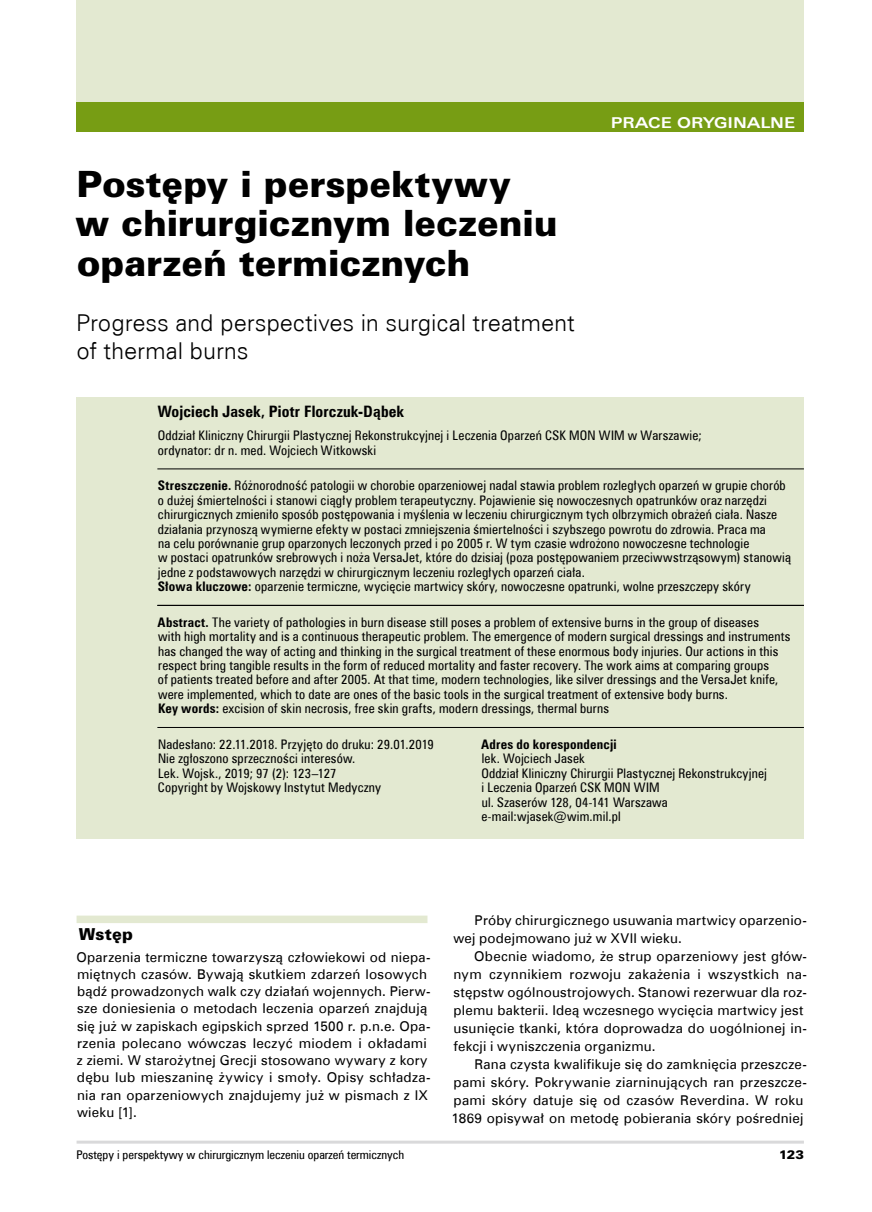
<style>
.page{position:relative;width:872px;height:1212px;background:#fff}
.page>*{position:absolute;margin:0;border:0;box-sizing:border-box;transform-origin:0 0}
.t1{font:33px/39.6px "Zurich Blk PL";letter-spacing:-.005em;color:#000}
.t2{font:23.25px/27.9px "Zurich Lt EU Normal";color:#000}
.t3{font:15.75px "Zurich Cn EU Bold";letter-spacing:.01em;color:#000}
.t4{font:15px "Zurich Ex EU Bold";letter-spacing:.015em;color:#fff}
.t5{font:15px "Zurich Blk PL";letter-spacing:.01em;color:#000}
.t6{font:13.5px/17.2px "Zurich EU";letter-spacing:.015em;color:#000}
.t7{font:13.2px/14.4px "Zurich Cn EU Normal";letter-spacing:.015em;color:#000}
.t8{font:13.2px "Zurich Cn EU Bold";letter-spacing:.015em;color:#000}
.t9{font:12px "Zurich Cn EU Normal";color:#000;scale:1.04 1}
.t10{font:11.25px "Zurich Blk PL";color:#000;scale:1.04 1}
.s1{font-family:"Zurich Cn EU Bold"}
</style>
<div class="page">
<div style="left:77px;top:0;width:727px;height:132px;background:#e3e9d1"></div>
<hr style="left:77px;top:1140px;width:727px;height:3px;background:#d9d9da">
<div style="left:77px;top:102px;width:727px;height:30px;background:#779d14"></div>
<div style="left:77px;top:915px;width:350px;height:8px;background:#e3e9d1"></div>
<div style="left:77px;top:397px;width:727px;height:442px;background:#e3e9d1"></div>
<hr style="left:157px;top:469px;width:647px;height:1px;background:#000">
<hr style="left:157px;top:605px;width:647px;height:1px;background:#000">
<hr style="left:157px;top:727px;width:647px;height:1px;background:#000">
<h1 class="t1" style="left:75px;top:164px;width:483px">Postępy i perspektywy<br>w chirurgicznym leczeniu oparzeń termicznych</h1>
<h2 class="t2" style="left:76px;top:309px;width:500px">Progress and perspectives in surgical treatment of thermal burns</h2>
<p class="t4" style="left:611px;top:113px;width:186px">PRACE ORYGINALNE</p>
<p class="t3" style="left:158px;top:402px;width:248px">Wojciech Jasek, Piotr Florczuk‑Dąbek</p>
<p class="t7" style="left:158px;top:428px;width:545px">Oddział Kliniczny Chirurgii Plastycznej Rekonstrukcyjnej i Leczenia Oparzeń CSK MON WIM w Warszawie; ordynator: dr n. med. Wojciech Witkowski</p>
<p class="t7" style="left:158px;top:478px;width:635px"><span class="s1">Streszczenie.</span> Różnorodność patologii w chorobie oparzeniowej nadal stawia problem rozległych oparzeń w grupie chorób o dużej śmiertelności i stanowi ciągły problem terapeutyczny. Pojawienie się nowoczesnych opatrunków oraz narzędzi chirurgicznych zmieniło sposób postępowania i myślenia w leczeniu chirurgicznym tych olbrzymich obrażeń ciała. Nasze działania przynoszą wymierne efekty w postaci zmniejszenia śmiertelności i szybszego powrotu do zdrowia. Praca ma<br>na celu porównanie grup oparzonych leczonych przed i po 2005 r. W tym czasie wdrożono nowoczesne technologie<br>w postaci opatrunków srebrowych i noża VersaJet, które do dzisiaj (poza postępowaniem przeciwwstrząsowym) stanowią jedne z podstawowych narzędzi w chirurgicznym leczeniu rozległych oparzeń ciała.<br><span class="s1">Słowa kluczowe:</span> oparzenie termiczne, wycięcie martwicy skóry, nowoczesne opatrunki, wolne przeszczepy skóry</p>
<p class="t7" style="left:157px;top:615px;width:634px"><span class="s1">Abstract.</span> The variety of pathologies in burn disease still poses a problem of extensive burns in the group of diseases<br>with high mortality and is a continuous therapeutic problem. The emergence of modern surgical dressings and instruments has changed the way of acting and thinking in the surgical treatment of these enormous body injuries. Our actions in this respect bring tangible results in the form of reduced mortality and faster recovery. The work aims at comparing groups<br>of patients treated before and after 2005. At that time, modern technologies, like silver dressings and the VersaJet knife, were implemented, which to date are ones of the basic tools in the surgical treatment of extensive body burns.<br><span class="s1">Key words:</span> excision of skin necrosis, free skin grafts, modern dressings, thermal burns</p>
<p class="t7" style="left:158px;top:737px;width:277px">Nadesłano: 22.11.2018. Przyjęto do druku: 29.01.2019<br>Nie zgłoszono sprzeczności interesów.<br>Lek. Wojsk., 2019; 97 (2): 123–127<br>Copyright by Wojskowy Instytut Medyczny</p>
<p class="t8" style="left:481px;top:736px;width:137px">Adres do korespondencji</p>
<p class="t7" style="left:481px;top:751px;width:287px">lek. Wojciech Jasek<br>Oddział Kliniczny Chirurgii Plastycznej Rekonstrukcyjnej i Leczenia Oparzeń CSK MON WIM<br>ul. Szaserów 128, 04-141 Warszawa e‑mail:wjasek@wim.mil.pl</p>
<p class="t5" style="left:79px;top:924px;width:56px">Wstęp</p>
<p class="t6" style="left:77px;top:948px;width:355px">Oparzenia termiczne towarzyszą człowiekowi od niepa&shy;miętnych czasów. Bywają skutkiem zdarzeń losowych bądź prowadzonych walk czy działań wojennych. Pierw&shy;sze doniesienia o metodach leczenia oparzeń znajdują się już w zapiskach egipskich sprzed 1500 r. p.n.e. Opa&shy;rzenia polecano wówczas leczyć miodem i okładami z ziemi. W starożytnej Grecji stosowano wywary z kory dębu lub mieszaninę żywicy i smoły. Opisy schładza&shy;nia ran oparzeniowych znajdujemy już w pismach z IX wieku [1].</p>
<p class="t6" style="left:453px;top:911px;width:355px;line-height:18px;text-indent:21px">Próby chirurgicznego usuwania martwicy oparzenio&shy;wej podejmowano już w XVII wieku.</p>
<p class="t6" style="left:453px;top:947px;width:355px;line-height:18px;text-indent:21px">Obecnie wiadomo, że strup oparzeniowy jest głów&shy;nym czynnikiem rozwoju zakażenia i wszystkich na&shy;stępstw ogólnoustrojowych. Stanowi rezerwuar dla roz&shy;plemu bakterii. Ideą wczesnego wycięcia martwicy jest usunięcie tkanki, która doprowadza do uogólnionej in&shy;fekcji i wyniszczenia organizmu.</p>
<p class="t6" style="left:451px;top:1055px;width:357px;line-height:18px;text-indent:23px">Rana czysta kwalifikuje się do zamknięcia przeszcze&shy;pami skóry. Pokrywanie ziarninujących ran przeszcze&shy;pami skóry datuje się od czasów Reverdina. W roku 1869 opisywał on metodę pobierania skóry pośredniej</p>
<p class="t9" style="left:77px;top:1147px;width:316px">Postępy i perspektywy w chirurgicznym leczeniu oparzeń termicznych</p>
<p class="t10" style="left:779px;top:1147px;width:26px">123</p>
</div>
